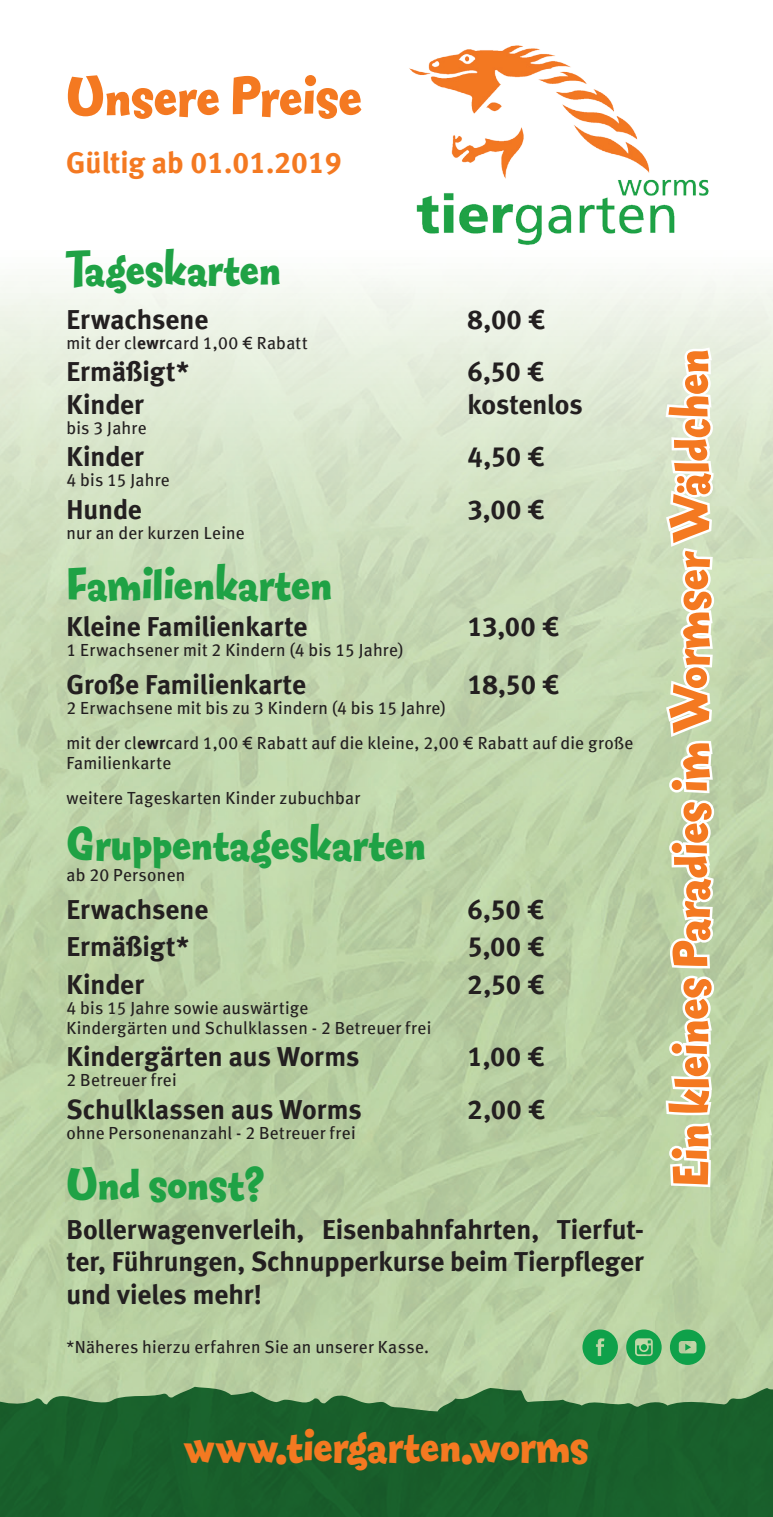
<style>
.page{position:relative;width:773px;height:1517px;background:#fff}
.page>*{position:absolute;margin:0;border:0;box-sizing:border-box;transform-origin:0 0}
.t1{font:800 55px "Fontesque Sans";color:#f47921}
.t2{font:800 50px "Fontesque Sans";color:#f47921}
.t3{font:800 45px "Fontesque Sans";color:#1fa245}
.t4{font:800 45px "Fontesque Sans";color:#f47921}
.t5{font:30px "Meta Bold LF";color:#f47921}
.t6{font:27.5px/32.5px "Meta Bold LF";letter-spacing:-.005em;color:#231f20;text-align:justify}
.t7{font:17.5px/35px "Meta Book LF";letter-spacing:.015em;color:#231f20}
.s1{font-family:"Meta Bold LF"}
</style>
<div class="page">
<img style="left:0;top:275px;width:772px;height:1110px">
<svg style="left:0;top:1385px;width:772px;height:132px;fill:#19602b"></svg>
<img style="left:409px;top:45px;width:300px;height:200px">
<svg style="left:582px;top:1329px;width:35px;height:36px"></svg>
<svg style="left:626px;top:344px;width:95px;height:1051px"></svg>
<h1 class="t1" style="left:66px;top:62px;width:297px">Unsere Preise</h1>
<h3 class="t5" style="left:66px;top:144px;width:277px">Gültig ab 01.01.2019</h3>
<h3 class="t3" style="left:66px;top:241px;width:216px">Tageskarten</h3>
<h3 class="t6" style="left:66px;top:303px;width:143px">Erwachsene</h3>
<h3 class="t6" style="left:467px;top:303px;width:79px">8,00 €</h3>
<p class="t7" style="left:66px;top:325px;width:243px">mit der cl<span class="s1">ewr</span>card 1,00 € Rabatt</p>
<h3 class="t6" style="left:66px;top:355px;width:124px">Ermäßigt*</h3>
<h3 class="t6" style="left:467px;top:355px;width:78px">6,50 €</h3>
<h3 class="t6" style="left:66px;top:388px;width:79px">Kinder</h3>
<h3 class="t6" style="left:467px;top:388px;width:116px">kostenlos</h3>
<p class="t7" style="left:66px;top:410px;width:82px">bis 3 Jahre</p>
<h3 class="t6" style="left:66px;top:440px;width:79px">Kinder</h3>
<h3 class="t6" style="left:467px;top:440px;width:78px">4,50 €</h3>
<p class="t7" style="left:66px;top:462px;width:105px">4 bis 15 Jahre</p>
<h3 class="t6" style="left:66px;top:493px;width:77px">Hunde</h3>
<h3 class="t6" style="left:467px;top:493px;width:79px">3,00 €</h3>
<p class="t7" style="left:66px;top:515px;width:180px">nur an der kurzen Leine</p>
<h3 class="t3" style="left:66px;top:556px;width:267px">Familienkarten</h3>
<h3 class="t6" style="left:66px;top:610px;width:242px">Kleine Familienkarte</h3>
<h3 class="t6" style="left:467px;top:610px;width:93px">13,00 €</h3>
<p class="t7" style="left:66px;top:632px;width:338px">1 Erwachsener mit 2 Kindern (4 bis 15 Jahre)</p>
<h3 class="t6" style="left:66px;top:667px;width:241px">Große Familienkarte</h3>
<h3 class="t6" style="left:467px;top:667px;width:93px">18,50 €</h3>
<p class="t7" style="left:66px;top:690px;width:568px">2 Erwachsene mit bis zu 3 Kindern (4 bis 15 Jahre)<br>mit der cl<span class="s1">ewr</span>card 1,00 € Rabatt auf die kleine, 2,00 € Rabatt auf die große</p>
<p class="t7" style="left:66px;top:745px;width:295px">Familienkarte<br>weitere Tageskarten Kinder zubuchbar</p>
<h3 class="t3" style="left:66px;top:816px;width:361px">Gruppentageskarten</h3>
<p class="t7" style="left:66px;top:857px;width:120px">ab 20 Personen</p>
<h3 class="t6" style="left:66px;top:892px;width:143px">Erwachsene</h3>
<h3 class="t6" style="left:467px;top:892px;width:78px">6,50 €</h3>
<h3 class="t6" style="left:66px;top:930px;width:124px">Ermäßigt*</h3>
<h3 class="t6" style="left:467px;top:930px;width:78px">5,00 €</h3>
<h3 class="t6" style="left:66px;top:967px;width:79px">Kinder</h3>
<h3 class="t6" style="left:467px;top:967px;width:79px">2,50 €</h3>
<p class="t7" style="left:66px;top:997px;width:366px;line-height:20px">4 bis 15 Jahre sowie auswärtige<br>Kindergärten und Schulklassen - 2 Betreuer frei</p>
<h3 class="t6" style="left:66px;top:1040px;width:294px">Kindergärten aus Worms</h3>
<h3 class="t6" style="left:467px;top:1040px;width:78px">1,00 €</h3>
<p class="t7" style="left:66px;top:1062px;width:112px">2 Betreuer frei</p>
<h3 class="t6" style="left:66px;top:1092px;width:297px">Schulklassen aus Worms</h3>
<h3 class="t6" style="left:467px;top:1092px;width:79px">2,00 €</h3>
<p class="t7" style="left:66px;top:1115px;width:290px">ohne Personenanzahl - 2 Betreuer frei</p>
<h3 class="t3" style="left:66px;top:1156px;width:200px">Und sonst?</h3>
<h3 class="t6" style="left:66px;top:1212px;width:579px">Bollerwagenverleih, Eisenbahnfahrten, Tierfut&shy;ter, Führungen, Schnupperkurse beim Tierpfleger und vieles mehr!</h3>
<p class="t7" style="left:66px;top:1329px;width:364px">*Näheres hierzu erfahren Sie an unserer Kasse.</p>
<h2 class="t2" style="left:659px;top:1186px;width:839px;rotate:-90deg">Ein kleines Paradies im Wormser Wäldchen</h2>
<h3 class="t4" style="left:184px;top:1417px;width:406px">www.tiergarten.worms</h3>
</div>
